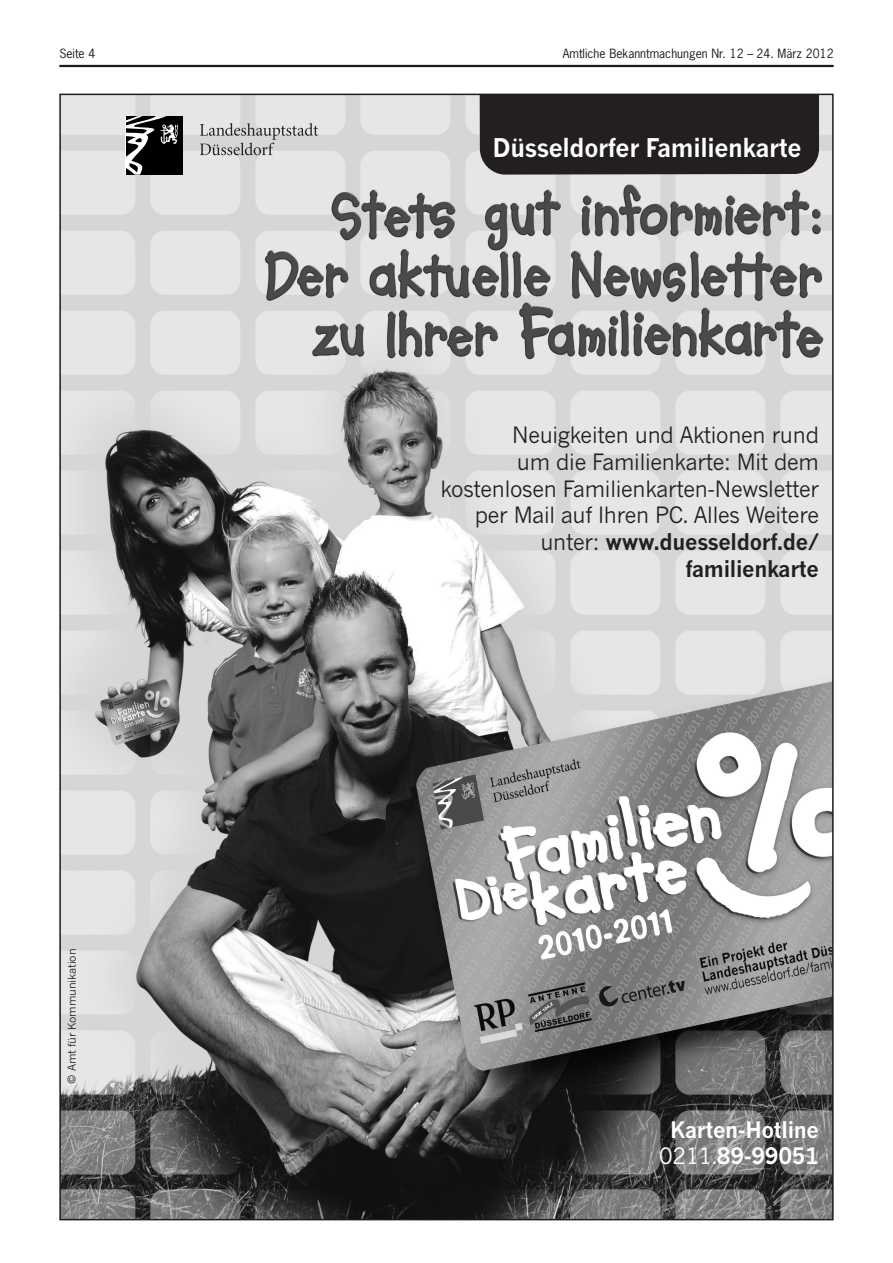
<style>
.page{position:relative;width:893px;height:1263px;background:#fff}
.page>*{position:absolute;margin:0;border:0;box-sizing:border-box;transform-origin:0 0}
.t1{font:25.35px "News Gothic MT Bold+NELNIZ";letter-spacing:-.015em;color:#fff}
.t2{font:22.2px/26.7px "News Gothic MT+TIZFMA";letter-spacing:-.015em;color:#231f20;text-align:right}
.t3{font:22.2px/26.7px "News Gothic MT Bold+NELNIZ";letter-spacing:-.015em;color:#fff;text-align:center}
.t4{font:12px "News Gothic";color:#201a1a}
.t5{font:10.8px "News Gothic MT+TIZFMA";letter-spacing:-.015em;color:#231f20}
.s1{font-family:"News Gothic MT Bold+NELNIZ"}
.s2{font-family:"News Gothic MT+TIZFMA"}
</style>
<div class="page">
<img style="left:62px;top:97px;width:768px;height:1120px">
<svg style="left:125px;top:116px;width:56px;height:59px"></svg>
<div style="left:479px;top:97px;width:340px;height:78px;background:#231f20"></div>
<svg style="left:200px;top:123px;width:118px;height:32px;background:#bebdbd"></svg>
<div style="left:126px;top:116px;width:56px;height:58px;background:#000"></div>
<svg style="left:126px;top:116px;width:52px;height:58px"></svg>
<hr style="left:59px;top:65px;width:774px;height:2px;background:#201a1a">
<p class="t4" style="left:59px;top:49px;width:38px">Seite 4</p>
<p class="t4" style="left:562px;top:49px;width:272px">Amtliche Bekanntmachungen Nr. 12 – 24. März 2012</p>
<p class="t1" style="left:492px;top:134px;width:311px">Düsseldorfer Familienkarte</p>
<p class="t5" style="left:67px;top:1084px;width:136px;rotate:-90deg">© Amt für Kommunikation</p>
<p class="t2" style="left:440px;top:424px;width:380px">Neuigkeiten und Aktionen rund<br>um die Familienkarte: Mit dem kostenlosen Familienkarten-Newsletter per Mail auf Ihren PC. Alles Weitere unter: <span class="s1">www.duesseldorf.de/ familienkarte</span></p>
<p class="t3" style="left:659px;top:1117px;width:161px">Karten-Hotline<br><span class="s2">0211.</span>89-99051</p>
</div>
